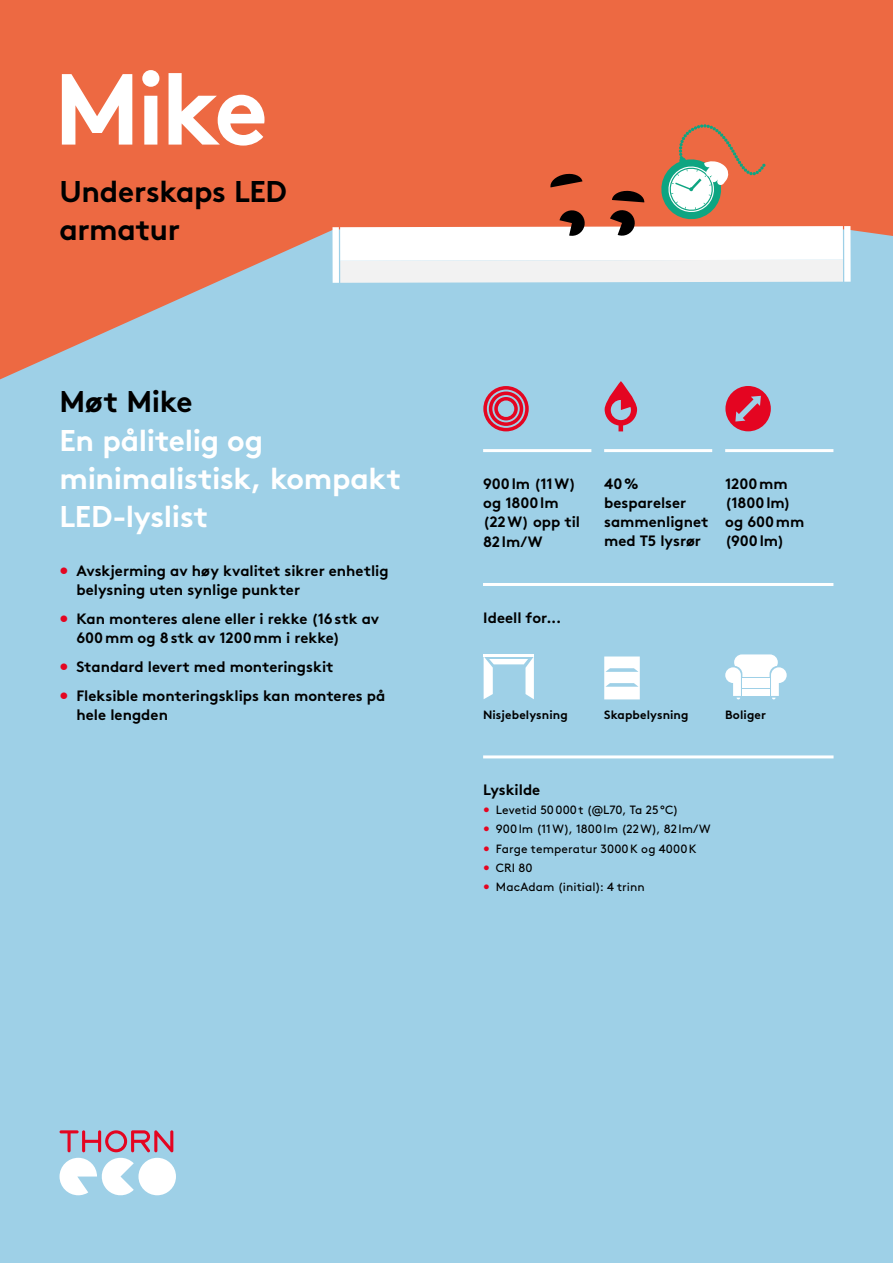
<style>
.page{position:relative;width:893px;height:1263px;background:#9ed0e7}
.page>*{position:absolute;margin:0;border:0;box-sizing:border-box;transform-origin:0 0}
.t1{font:700 100.65px "Brown";color:#fff}
.t2{font:700 30px/38.2px "Brown";letter-spacing:-.015em;color:#fff}
.t3{font:700 30px/38.2px "Brown";letter-spacing:-.015em;color:#000}
.t4{font:700 15px/19.2px "Brown";color:#000}
.t5{font:12px "Brown";letter-spacing:.005em;color:#000}
.t6{font:700 12px "Brown";letter-spacing:.01em;color:#000}
.s1{color:#e40521}
</style>
<div class="page">
<svg style="left:0;top:0;width:893px;height:379px;fill:#ed6942"></svg>
<div style="left:332px;top:227px;width:7px;height:56px;background:#fff"></div>
<div style="left:844px;top:226px;width:7px;height:56px;background:#fff"></div>
<svg style="left:340px;top:124px;width:503px;height:159px"></svg>
<hr style="left:483px;top:755px;width:350px;height:3px;background:#fff">
<hr style="left:483px;top:583px;width:350px;height:3px;background:#fff">
<svg style="left:483px;top:386px;width:46px;height:45px"></svg>
<svg style="left:605px;top:381px;width:32px;height:50px"></svg>
<svg style="left:725px;top:386px;width:46px;height:45px"></svg>
<svg style="left:725px;top:654px;width:62px;height:45px"></svg>
<svg style="left:604px;top:656px;width:36px;height:43px"></svg>
<svg style="left:484px;top:656px;width:50px;height:43px"></svg>
<hr style="left:484px;top:654px;width:50px;height:2px;background:#fff">
<hr style="left:725px;top:449px;width:108px;height:3px;background:#fff">
<hr style="left:604px;top:449px;width:108px;height:3px;background:#fff">
<hr style="left:483px;top:449px;width:108px;height:3px;background:#fff">
<div style="left:138px;top:1158px;width:38px;height:37px;background:#fff;border-radius:50%"></div>
<svg style="left:60px;top:1130px;width:113px;height:65px"></svg>
<h1 class="t1" style="left:54px;top:28px;width:216px">Mike</h1>
<h2 class="t3" style="left:60px;top:169px;width:229px">Underskaps LED armatur</h2>
<h2 class="t3" style="left:60px;top:380px;width:134px">Møt Mike</h2>
<h2 class="t2" style="left:60px;top:418px;width:343px">En pålitelig og minimalistisk, kompakt<br>LED-lyslist</h2>
<p class="t4" style="left:77px;top:560px;width:314px;text-indent:-17px"><span class="s1">•</span> Avskjerming av høy kvalitet sikrer enhetlig belysning uten synlige punkter</p>
<p class="t4" style="left:77px;top:608px;width:304px;text-indent:-17px"><span class="s1">•</span> Kan monteres alene eller i rekke (16stk av<br>600mm og 8stk av 1200mm i rekke)</p>
<p class="t4" style="left:60px;top:655px;width:275px"><span class="s1">•</span> Standard levert med monteringskit</p>
<p class="t4" style="left:77px;top:684px;width:310px;text-indent:-17px"><span class="s1">•</span> Fleksible monteringsklips kan monteres på hele lengden</p>
<p class="t4" style="left:483px;top:473px;width:98px">900lm (11W) og 1800lm (22W) opp til<br>82lm/W</p>
<p class="t4" style="left:483px;top:606px;width:80px">Ideell for...</p>
<p class="t4" style="left:604px;top:473px;width:106px">40% besparelser sammenlignet med T5 lysrør</p>
<p class="t4" style="left:725px;top:473px;width:81px">1200mm (1800lm) og 600mm (900lm)</p>
<p class="t6" style="left:483px;top:705px;width:86px">Nisjebelysning</p>
<p class="t6" style="left:604px;top:705px;width:86px">Skapbelysning</p>
<p class="t6" style="left:725px;top:705px;width:42px">Boliger</p>
<p class="t4" style="left:483px;top:779px;width:59px">Lyskilde</p>
<p class="t5" style="left:483px;top:801px;width:197px"><span class="s1">•</span> Levetid 50000t (@L70, Ta 25°C)</p>
<p class="t5" style="left:483px;top:820px;width:229px"><span class="s1">•</span> 900lm (11W), 1800lm (22W), 82lm/W</p>
<p class="t5" style="left:483px;top:839px;width:215px"><span class="s1">•</span> Farge temperatur 3000K og 4000K</p>
<p class="t5" style="left:483px;top:858px;width:51px"><span class="s1">•</span> CRI 80</p>
<p class="t5" style="left:483px;top:877px;width:163px"><span class="s1">•</span> MacAdam (initial): 4 trinn</p>
</div>
